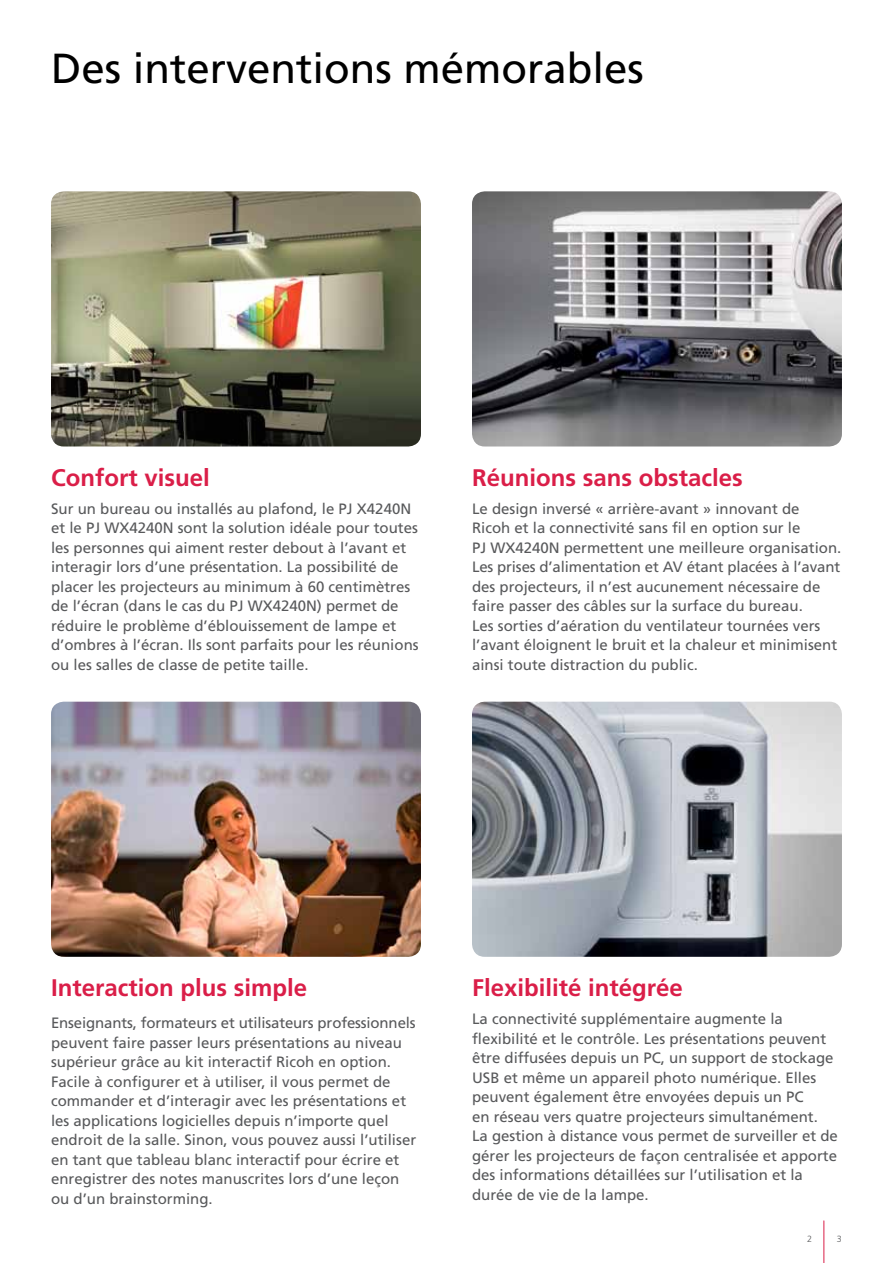
<style>
.page{position:relative;width:893px;height:1263px;background:#fff}
.page>*{position:absolute;margin:0;border:0;box-sizing:border-box;transform-origin:0 0}
.t1{font:42px "Frutiger";color:#000}
.t2{font:700 24px "Frutiger";color:#da1e48}
.t3{font:15px/19.5px "Frutiger";color:#58595b}
.t4{font:300 9px "Frutiger";color:#58595b}
</style>
<div class="page">
<hr style="left:823px;top:1221px;width:1px;height:42px;background:#da1e48">
<img style="left:51px;top:702px;width:370px;height:255px">
<img style="left:472px;top:191px;width:370px;height:255px">
<img style="left:472px;top:702px;width:370px;height:255px">
<img style="left:51px;top:191px;width:370px;height:255px">
<h1 class="t1" style="left:51px;top:43px;width:594px">Des interventions mémorables</h1>
<h2 class="t2" style="left:51px;top:463px;width:160px">Confort visuel</h2>
<p class="t3" style="left:51px;top:499px;width:369px">Sur un bureau ou installés au plafond, le PJ X4240N et le PJ WX4240N sont la solution idéale pour toutes les personnes qui aiment rester debout à l’avant et interagir lors d’une présentation. La possibilité de placer les projecteurs au minimum à 60 centimètres de l’écran (dans le cas du PJ WX4240N) permet de réduire le problème d’éblouissement de lampe et d’ombres à l’écran. Ils sont parfaits pour les réunions ou les salles de classe de petite taille.</p>
<h2 class="t2" style="left:472px;top:463px;width:272px">Réunions sans obstacles</h2>
<p class="t3" style="left:472px;top:499px;width:371px">Le design inversé « arrière-avant » innovant de Ricoh et la connectivité sans fil en option sur le<br>PJ WX4240N permettent une meilleure organisation.<br>Les prises d’alimentation et AV étant placées à l’avant des projecteurs, il n’est aucunement nécessaire de faire passer des câbles sur la surface du bureau.<br>Les sorties d’aération du ventilateur tournées vers l’avant éloignent le bruit et la chaleur et minimisent ainsi toute distraction du public.</p>
<h2 class="t2" style="left:51px;top:974px;width:258px">Interaction plus simple</h2>
<p class="t3" style="left:51px;top:1013px;width:367px">Enseignants, formateurs et utilisateurs professionnels peuvent faire passer leurs présentations au niveau supérieur grâce au kit interactif Ricoh en option.<br>Facile à configurer et à utiliser, il vous permet de commander et d’interagir avec les présentations et les applications logicielles depuis n’importe quel endroit de la salle. Sinon, vous pouvez aussi l’utiliser en tant que tableau blanc interactif pour écrire et enregistrer des notes manuscrites lors d’une leçon ou d’un brainstorming.</p>
<h2 class="t2" style="left:472px;top:974px;width:212px">Flexibilité intégrée</h2>
<p class="t3" style="left:472px;top:1009px;width:367px">La connectivité supplémentaire augmente la flexibilité et le contrôle. Les présentations peuvent être diffusées depuis un PC, un support de stockage USB et même un appareil photo numérique. Elles peuvent également être envoyées depuis un PC<br>en réseau vers quatre projecteurs simultanément.<br>La gestion à distance vous permet de surveiller et de gérer les projecteurs de façon centralisée et apporte des informations détaillées sur l’utilisation et la durée de vie de la lampe.</p>
<p class="t4" style="left:807px;top:1233px;width:7px">2</p>
<p class="t4" style="left:837px;top:1233px;width:7px">3</p>
</div>
